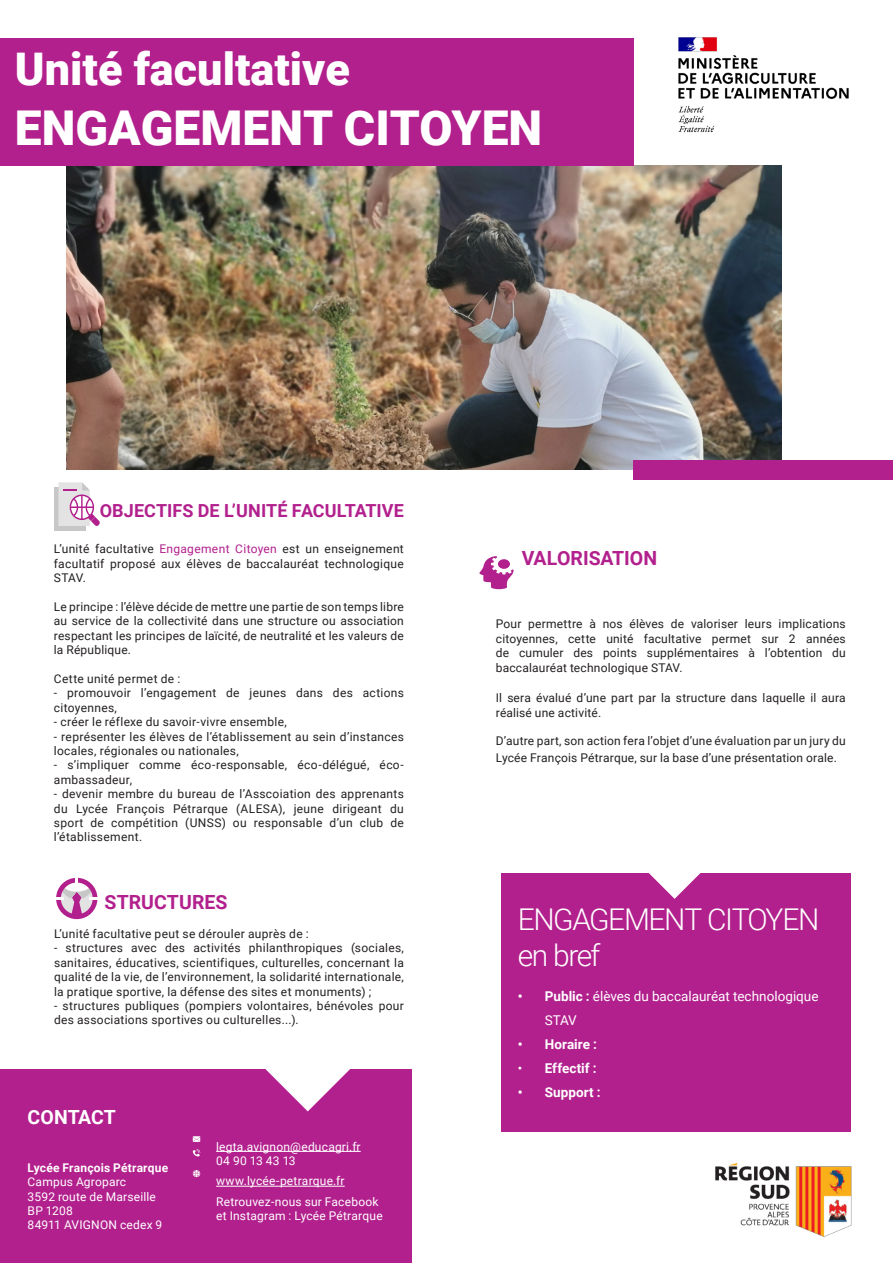
<style>
.page{position:relative;width:893px;height:1263px;background:#fff}
.page>*{position:absolute;margin:0;border:0;box-sizing:border-box;transform-origin:0 0}
.t1{font:900 48px "Roboto";color:#fff}
.t2{font:900 45px "Roboto";color:#fff}
.Objectifs_de_formati{font:300 30px/36px "Roboto";letter-spacing:-.05em;color:#fff}
.Objectifs_de_formati-2{font:700 19.5px "Roboto";color:#b2208d}
.Objectifs_de_formati-3{font:700 19.5px "Roboto";color:#fff}
.Objectifs_de_formati-4{font:700 18px "Roboto";color:#b2208d}
.t3{font:13.5px/24px "Roboto";color:#fff}
.t4{font:700 13.5px "Roboto";letter-spacing:.005em;color:#fff}
.Objectifs_de_formati-5{font:12px/14.4px "Roboto";letter-spacing:.025em;color:#231f20}
.Objectifs_de_formati-6{font:12px/14.4px "Roboto";letter-spacing:.015em;color:#fff}
.Objectifs_de_formati-7{font:700 12px "Roboto";letter-spacing:.02em;color:#fff}
.s1{color:#b2208d}
.s2{font-weight:700}
.s3{font-weight:400}
</style>
<div class="page">
<img style="left:67px;top:166px;width:714px;height:304px">
<div style="left:0;top:1069px;width:411px;height:194px;background:#b2208d"></div>
<img style="left:678px;top:37px;width:171px;height:96px">
<img style="left:715px;top:1162px;width:137px;height:75px">
<hr style="left:216px;top:1151px;width:145px;height:1px;background:#fff">
<hr style="left:216px;top:1186px;width:129px;height:1px;background:#fff">
<svg style="left:265px;top:1069px;width:85px;height:42px"></svg>
<svg style="left:193px;top:1149px;width:7px;height:7px"></svg>
<svg style="left:193px;top:1136px;width:7px;height:6px"></svg>
<svg style="left:193px;top:1170px;width:7px;height:7px"></svg>
<div style="left:0;top:38px;width:634px;height:128px;background:#b2208d"></div>
<div style="left:54px;top:487px;width:31px;height:44px;background:#c7c7c7"></div>
<svg style="left:58px;top:482px;width:42px;height:44px"></svg>
<svg style="left:56px;top:877px;width:42px;height:42px"></svg>
<svg style="left:479px;top:556px;width:35px;height:34px"></svg>
<div style="left:498px;top:559px;width:12px;height:10px;background:#b2208d;border-radius:50%"></div>
<div style="left:634px;top:460px;width:259px;height:19px;background:#b2208d"></div>
<div style="left:501px;top:873px;width:350px;height:258px;background:#b2208d"></div>
<svg style="left:649px;top:873px;width:52px;height:26px"></svg>
<p class="t2" style="left:15px;top:38px;width:337px">Unité facultative</p>
<p class="t1" style="left:15px;top:94px;width:529px">ENGAGEMENT CITOYEN</p>
<p class="Objectifs_de_formati-4" style="left:100px;top:498px;width:306px">OBJECTIFS DE L’UNITÉ FACULTATIVE</p>
<p class="Objectifs_de_formati-5" style="left:54px;top:541px;width:351px;text-align:justify">L’unité facultative <span class="s1">Engagement Citoyen</span> est un enseignement facultatif proposé aux élèves de baccalauréat technologique STAV.</p>
<p class="Objectifs_de_formati-5" style="left:54px;top:599px;width:351px;text-align:justify">Le principe : l’élève décide de mettre une partie de son temps libre au service de la collectivité dans une structure ou association respectant les principes de laïcité, de neutralité et les valeurs de la République.</p>
<p class="Objectifs_de_formati-5" style="left:54px;top:671px;width:128px">Cette unité permet de :</p>
<p class="Objectifs_de_formati-5" style="left:54px;top:685px;width:351px">- promouvoir l’engagement de jeunes dans des actions citoyennes,</p>
<p class="Objectifs_de_formati-5" style="left:54px;top:714px;width:234px">- créer le réflexe du savoir-vivre ensemble,</p>
<p class="Objectifs_de_formati-5" style="left:54px;top:729px;width:351px">- représenter les élèves de l’établissement au sein d’instances locales, régionales ou nationales,</p>
<p class="Objectifs_de_formati-5" style="left:54px;top:757px;width:351px">- s’impliquer comme éco-responsable, éco-délégué, éco&shy;ambassadeur,</p>
<p class="Objectifs_de_formati-5" style="left:54px;top:786px;width:351px;text-align:justify">- devenir membre du bureau de l’Asscoiation des apprenants du Lycée François Pétrarque (ALESA), jeune dirigeant du sport de compétition (UNSS) ou responsable d’un club de l’établissement.</p>
<p class="Objectifs_de_formati-2" style="left:105px;top:889px;width:125px">STRUCTURES</p>
<p class="Objectifs_de_formati-5" style="left:54px;top:926px;width:256px">L’unité facultative peut se dérouler auprès de :</p>
<p class="Objectifs_de_formati-5" style="left:54px;top:940px;width:351px;text-align:justify">- structures avec des activités philanthropiques (sociales, sanitaires, éducatives, scientifiques, culturelles, concernant la qualité de la vie, de l’environnement, la solidarité internationale, la pratique sportive, la défense des sites et monuments) ;</p>
<p class="Objectifs_de_formati-5" style="left:54px;top:998px;width:351px">- structures publiques (pompiers volontaires, bénévoles pour des associations sportives ou culturelles...).</p>
<p class="Objectifs_de_formati-3" style="left:28px;top:1103px;width:90px">CONTACT</p>
<p class="Objectifs_de_formati-7" style="left:28px;top:1159px;width:142px">Lycée François Pétrarque</p>
<p class="Objectifs_de_formati-6" style="left:28px;top:1174px;width:100px">Campus Agroparc</p>
<p class="Objectifs_de_formati-6" style="left:28px;top:1188px;width:130px">3592 route de Marseille</p>
<p class="Objectifs_de_formati-6" style="left:28px;top:1203px;width:47px">BP 1208</p>
<p class="Objectifs_de_formati-6" style="left:28px;top:1217px;width:136px">84911 AVIGNON cedex 9</p>
<p class="Objectifs_de_formati-6" style="left:216px;top:1138px;width:146px">legta.avignon@educagri.fr</p>
<p class="Objectifs_de_formati-6" style="left:216px;top:1153px;width:81px">04 90 13 43 13</p>
<p class="Objectifs_de_formati-6" style="left:216px;top:1173px;width:130px">www.lycée-petrarque.fr</p>
<p class="Objectifs_de_formati-6" style="left:216px;top:1194px;width:168px">Retrouvez-nous sur Facebook et Instagram : Lycée Pétrarque</p>
<p class="Objectifs_de_formati-2" style="left:522px;top:545px;width:137px">VALORISATION</p>
<p class="Objectifs_de_formati-5" style="left:496px;top:616px;width:351px;text-align:justify">Pour permettre à nos élèves de valoriser leurs implications citoyennes, cette unité facultative permet sur 2 années de cumuler des points supplémentaires à l’obtention du baccalauréat technologique STAV.</p>
<p class="Objectifs_de_formati-5" style="left:496px;top:690px;width:351px">Il sera évalué d’une part par la structure dans laquelle il aura réalisé une activité.</p>
<p class="Objectifs_de_formati-5" style="left:496px;top:732px;width:351px;line-height:16.2px">D’autre part, son action fera l’objet d’une évaluation par un jury du<br>Lycée François Pétrarque, sur la base d’une présentation orale.</p>
<p class="Objectifs_de_formati" style="left:518px;top:900px;width:303px">ENGAGEMENT CITOYEN en bref</p>
<p class="t3" style="left:545px;top:984px;width:275px;text-indent:-27px"><span class="s2">• Public :</span> élèves du baccalauréat technologique<br>STAV</p>
<p class="t4" style="left:518px;top:1035px;width:81px">• Horaire :</p>
<p class="t4" style="left:518px;top:1059px;width:80px"><span class="s3">•</span> Effectif :</p>
<p class="t4" style="left:518px;top:1083px;width:84px">• Support :</p>
</div>
